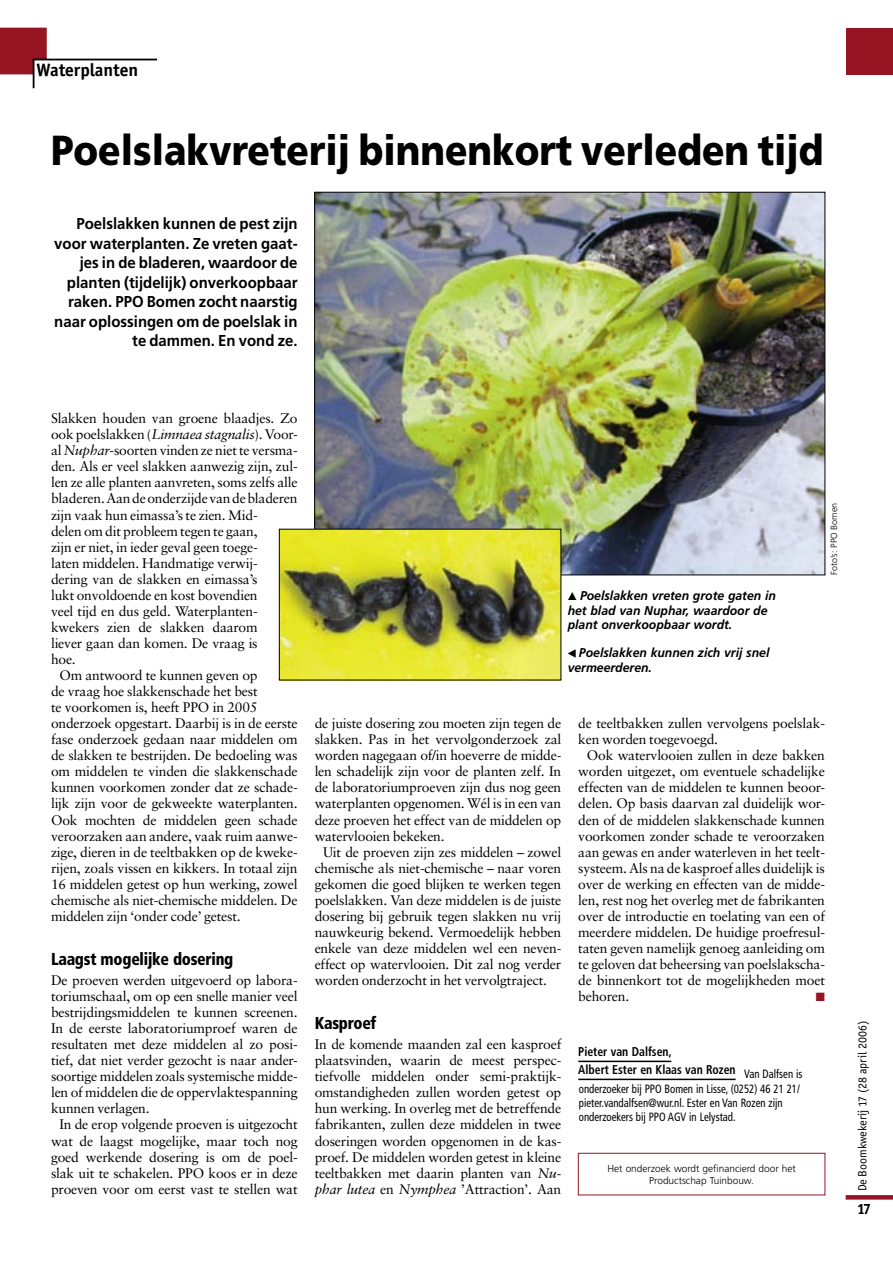
<style>
.page{position:relative;width:893px;height:1263px;background:#fff}
.page>*{position:absolute;margin:0;border:0;box-sizing:border-box;transform-origin:0 0}
.t1{font:900 42px "Frutiger";color:#000;scale:.88 1}
.t2{font:700 18px "Officina San ITC";color:#000}
.t3{font:900 condensed 17.25px "Frutiger";letter-spacing:-.015em;color:#000;scale:.92 1}
.t4{font:700 15.75px/19.5px "Frutiger";color:#000;text-align:right;scale:.95 1}
.t5{font:700 15px "Officina San ITC";color:#000}
.t6{font:13.8px/16px "Sabon";letter-spacing:-.015em;color:#000;text-align:justify}
.t7{font:italic 700 12.75px/14.2px "Frutiger";color:#000;scale:.96 1}
.t8{font:700 condensed 12.75px/18px "Frutiger";color:#000;scale:.92 1}
.t9{font:condensed 12px/14.4px "Frutiger";color:#000;scale:.9 1}
.t10{font:12px "Officina San ITC";color:#000}
.t11{font:12px "Zapf Dingbats";color:#951622}
.t12{font:300 10.05px/12.1px "Frutiger";color:#000;text-align:center}
.t13{font:300 9px "Frutiger";color:#000}
.s1{font-style:italic}
</style>
<div class="page">
<div style="left:846px;top:28px;width:47px;height:46px;background:#951622"></div>
<svg style="left:0;top:28px;width:47px;height:60px"></svg>
<hr style="left:33px;top:59px;width:124px;height:1px;background:#000">
<svg style="left:846px;top:1195px;width:47px;height:4px"></svg>
<img style="left:316px;top:194px;width:507px;height:379px">
<div style="left:578px;top:1153px;width:247px;height:42px;border:1px solid #951622"></div>
<img style="left:281px;top:531px;width:278px;height:147px">
<hr style="left:578px;top:1061px;width:93px;height:1px;background:#000">
<hr style="left:578px;top:1079px;width:158px;height:1px;background:#000">
<h2 class="t2" style="left:36px;top:58px;width:103px">Waterplanten</h2>
<h1 class="t1" style="left:51px;top:125px;width:879px">Poelslakvreterij binnenkort verleden tijd</h1>
<p class="t4" style="left:54px;top:214px;width:258px">Poelslakken kunnen de pest zijn voor waterplanten. Ze vreten gaat&shy;jes in de bladeren, waardoor de planten (tijdelijk) onverkoopbaar raken. PPO Bomen zocht naarstig naar oplossingen om de poelslak in te dammen. En vond ze.</p>
<p class="t6" style="left:51px;top:410px;width:248px">Slakken houden van groene blaadjes. Zo</p>
<p class="t6" style="left:51px;top:426px;width:248px">ook poelslakken (<span class="s1">Limnaea stagnalis</span>). Voor-</p>
<p class="t6" style="left:51px;top:442px;width:248px">al <span class="s1">Nuphar</span>-soorten vinden ze niet te versma-</p>
<p class="t6" style="left:51px;top:458px;width:248px">den. Als er veel slakken aanwezig zijn, zul-</p>
<p class="t6" style="left:51px;top:474px;width:248px">len ze alle planten aanvreten, soms zelfs alle</p>
<p class="t6" style="left:51px;top:490px;width:248px">bladeren. Aan de onderzijde van de bladeren</p>
<p class="t6" style="left:51px;top:506px;width:208px">zijn vaak hun eimassa’s te zien. Mid-</p>
<p class="t6" style="left:51px;top:523px;width:208px">delen om dit probleem tegen te gaan,</p>
<p class="t6" style="left:51px;top:539px;width:208px">zijn er niet, in ieder geval geen toege-</p>
<p class="t6" style="left:51px;top:555px;width:208px">laten middelen. Handmatige verwij-</p>
<p class="t6" style="left:51px;top:571px;width:208px">dering van de slakken en eimassa’s</p>
<p class="t6" style="left:51px;top:587px;width:208px">lukt onvoldoende en kost bovendien</p>
<p class="t6" style="left:51px;top:603px;width:208px">veel tijd en dus geld. Waterplanten-</p>
<p class="t6" style="left:51px;top:619px;width:208px">kwekers zien de slakken daarom</p>
<p class="t6" style="left:51px;top:635px;width:208px">liever gaan dan komen. De vraag is</p>
<p class="t6" style="left:51px;top:651px;width:26px">hoe.</p>
<p class="t6" style="left:60px;top:667px;width:200px">Om antwoord te kunnen geven op</p>
<p class="t6" style="left:51px;top:683px;width:208px">de vraag hoe slakkenschade het best</p>
<p class="t6" style="left:51px;top:699px;width:208px">te voorkomen is, heeft PPO in 2005</p>
<p class="t6" style="left:51px;top:715px;width:248px">onderzoek opgestart. Daarbij is in de eerste</p>
<p class="t6" style="left:51px;top:731px;width:248px">fase onderzoek gedaan naar middelen om</p>
<p class="t6" style="left:51px;top:747px;width:248px">de slakken te bestrijden. De bedoeling was</p>
<p class="t6" style="left:51px;top:763px;width:248px">om middelen te vinden die slakkenschade</p>
<p class="t6" style="left:51px;top:779px;width:248px">kunnen voorkomen zonder dat ze schade-</p>
<p class="t6" style="left:51px;top:795px;width:248px">lijk zijn voor de gekweekte waterplanten.</p>
<p class="t6" style="left:51px;top:811px;width:248px">Ook mochten de middelen geen schade</p>
<p class="t6" style="left:51px;top:827px;width:248px">veroorzaken aan andere, vaak ruim aanwe-</p>
<p class="t6" style="left:51px;top:844px;width:248px">zige, dieren in de teeltbakken op de kweke-</p>
<p class="t6" style="left:51px;top:860px;width:248px">rijen, zoals vissen en kikkers. In totaal zijn</p>
<p class="t6" style="left:51px;top:876px;width:248px">16 middelen getest op hun werking, zowel</p>
<p class="t6" style="left:51px;top:892px;width:248px">chemische als niet-chemische middelen. De</p>
<p class="t6" style="left:51px;top:908px;width:191px">middelen zijn ‘onder code’ getest.</p>
<p class="t3" style="left:51px;top:949px;width:200px">Laagst mogelijke dosering</p>
<p class="t6" style="left:51px;top:972px;width:248px">De proeven werden uitgevoerd op labora&shy;toriumschaal, om op een snelle manier veel bestrijdingsmiddelen te kunnen screenen.<br>In de eerste laboratoriumproef waren de resultaten met deze middelen al zo posi&shy;tief, dat niet verder gezocht is naar ander&shy;soortige middelen zoals systemische midde&shy;len of middelen die de oppervlaktespanning kunnen verlagen.</p>
<p class="t6" style="left:51px;top:1116px;width:248px;text-indent:9px">In de erop volgende proeven is uitgezocht wat de laagst mogelijke, maar toch nog goed werkende dosering is om de poel&shy;slak uit te schakelen. PPO koos er in deze proeven voor om eerst vast te stellen wat</p>
<p class="t7" style="left:568px;top:589px;width:218px">▲ Poelslakken vreten grote gaten in het blad van Nuphar, waardoor de plant onverkoopbaar wordt.</p>
<p class="t7" style="left:568px;top:646px;width:212px;text-indent:11px">Poelslakken kunnen zich vrij snel vermeerderen.</p>
<p class="t13" style="left:829px;top:575px;width:74px;rotate:-90deg">Foto’s: PPO Bomen</p>
<p class="t6" style="left:315px;top:715px;width:248px">de juiste dosering zou moeten zijn tegen de slakken. Pas in het vervolgonderzoek zal worden nagegaan of/in hoeverre de midde&shy;len schadelijk zijn voor de planten zelf. In de laboratoriumproeven zijn dus nog geen waterplanten opgenomen. Wél is in een van deze proeven het effect van de middelen op watervlooien bekeken.</p>
<p class="t6" style="left:315px;top:844px;width:248px;text-indent:9px">Uit de proeven zijn zes middelen – zowel chemische als niet-chemische – naar voren gekomen die goed blijken te werken tegen poelslakken. Van deze middelen is de juiste dosering bij gebruik tegen slakken nu vrij nauwkeurig bekend. Vermoedelijk hebben enkele van deze middelen wel een neven&shy;effect op watervlooien. Dit zal nog verder worden onderzocht in het vervolgtraject.</p>
<p class="t3" style="left:315px;top:1013px;width:69px">Kasproef</p>
<p class="t6" style="left:315px;top:1036px;width:248px">In de komende maanden zal een kasproef plaatsvinden, waarin de meest perspec&shy;tiefvolle middelen onder semi-praktijk&shy;omstandigheden zullen worden getest op hun werking. In overleg met de betreffende fabrikanten, zullen deze middelen in twee doseringen worden opgenomen in de kas&shy;proef. De middelen worden getest in kleine teeltbakken met daarin planten van <span class="s1">Nu&shy;phar lutea</span> en <span class="s1">Nymphea</span> ’Attraction’. Aan</p>
<p class="t6" style="left:578px;top:715px;width:248px">de teeltbakken zullen vervolgens poelslak&shy;ken worden toegevoegd.</p>
<p class="t6" style="left:578px;top:747px;width:248px;text-indent:9px">Ook watervlooien zullen in deze bakken worden uitgezet, om eventuele schadelijke effecten van de middelen te kunnen beoor&shy;delen. Op basis daarvan zal duidelijk wor&shy;den of de middelen slakkenschade kunnen voorkomen zonder schade te veroorzaken aan gewas en ander waterleven in het teelt&shy;systeem. Als na de kasproef alles duidelijk is over de werking en effecten van de midde&shy;len, rest nog het overleg met de fabrikanten over de introductie en toelating van een of meerdere middelen. De huidige proefresul&shy;taten geven namelijk genoeg aanleiding om te geloven dat beheersing van poelslakscha&shy;de binnenkort tot de mogelijkheden moet behoren.</p>
<p class="t11" style="left:816px;top:991px;width:11px">■</p>
<p class="t8" style="left:578px;top:1043px;width:173px">Pieter van Dalfsen,<br>Albert Ester en Klaas van Rozen</p>
<p class="t9" style="left:579px;top:1067px;width:250px;text-indent:165px">Van Dalfsen is onderzoeker bij PPO Bomen in Lisse, (0252) 46 21 21/ pieter.vandalfsen@wur.nl. Ester en Van Rozen zijn onderzoekers bij PPO AGV in Lelystad.</p>
<p class="t12" style="left:608px;top:1162px;width:190px">Het onderzoek wordt gefinancierd door het<br>Productschap Tuinbouw.</p>
<p class="t10" style="left:855px;top:1191px;width:172px;rotate:-90deg">De Boomkwekerij 17 (28 april 2006)</p>
<p class="t5" style="left:857px;top:1199px;width:16px">17</p>
</div>
